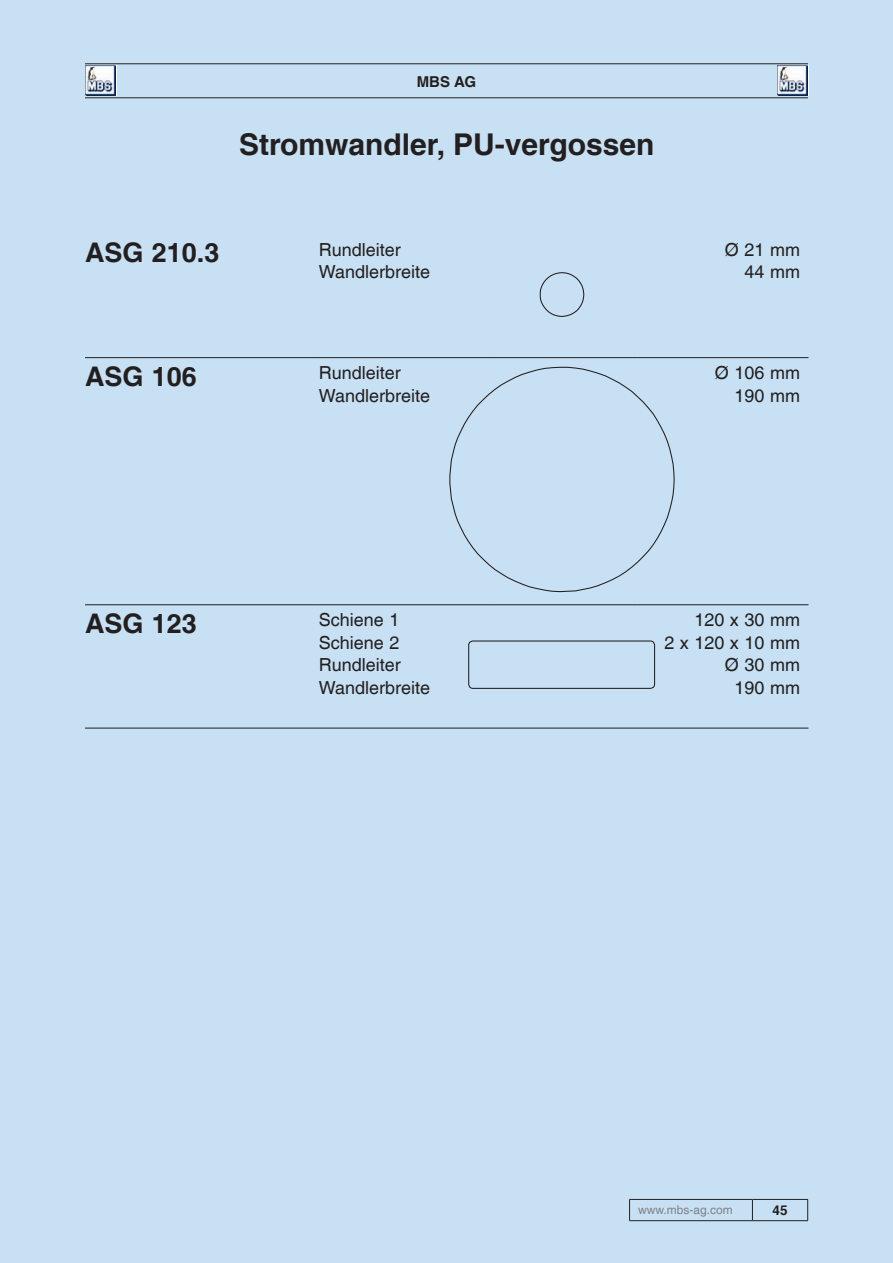
<style>
.page{position:relative;width:893px;height:1263px;background:#c7e0f3}
.page>*{position:absolute;margin:0;border:0;box-sizing:border-box;transform-origin:0 0}
.t1{font:700 30px "Helvetica LT Com";color:#231f20}
.t2{font:700 27px "Helvetica LT Com";color:#231f20}
.t3{font:18px/22.5px "Helvetica LT Com";color:#231f20}
.t4{font:700 15px "Helvetica LT Com";color:#231f20}
.t5{font:700 13.5px "Helvetica LT Com";color:#231f20}
.t6{font:12px "Helvetica LT Com";color:#808285}
</style>
<div class="page">
<hr style="left:85px;top:64px;width:723px;height:1px;background:#231f20">
<hr style="left:85px;top:98px;width:723px;height:1px;background:#231f20">
<div style="left:85px;top:66px;width:32px;height:30px;background:#fff"></div>
<img style="left:85px;top:66px;width:31px;height:30px">
<svg style="left:807px;top:66px;width:1px;height:30px"></svg>
<img style="left:777px;top:66px;width:30px;height:30px">
<hr style="left:629px;top:1199px;width:123px;height:1px;background:#231f20">
<svg style="left:629px;top:1200px;width:1px;height:20px"></svg>
<hr style="left:752px;top:1199px;width:56px;height:1px;background:#231f20">
<svg style="left:752px;top:1200px;width:1px;height:20px"></svg>
<svg style="left:807px;top:1200px;width:1px;height:20px"></svg>
<hr style="left:629px;top:1220px;width:123px;height:1px;background:#231f20">
<hr style="left:752px;top:1220px;width:56px;height:1px;background:#231f20">
<svg style="left:539px;top:272px;width:46px;height:45px"></svg>
<svg style="left:449px;top:366px;width:226px;height:227px"></svg>
<div style="left:468px;top:640px;width:187px;height:49px;border:1px solid #231f20;border-radius:4px"></div>
<hr style="left:85px;top:357px;width:234px;height:1px;background:#231f20">
<hr style="left:319px;top:357px;width:170px;height:1px;background:#231f20">
<hr style="left:489px;top:357px;width:149px;height:1px;background:#231f20">
<hr style="left:638px;top:357px;width:170px;height:1px;background:#231f20">
<hr style="left:85px;top:604px;width:234px;height:1px;background:#231f20">
<hr style="left:319px;top:604px;width:170px;height:1px;background:#231f20">
<hr style="left:489px;top:604px;width:149px;height:1px;background:#231f20">
<hr style="left:638px;top:604px;width:170px;height:1px;background:#231f20">
<hr style="left:85px;top:728px;width:234px;height:1px;background:#231f20">
<hr style="left:319px;top:728px;width:170px;height:1px;background:#231f20">
<hr style="left:489px;top:728px;width:149px;height:1px;background:#231f20">
<hr style="left:638px;top:728px;width:170px;height:1px;background:#231f20">
<p class="t4" style="left:417px;top:73px;width:61px">MBS AG</p>
<h1 class="t1" style="left:239px;top:126px;width:417px">Stromwandler, PU-vergossen</h1>
<h2 class="t2" style="left:85px;top:236px;width:136px">ASG 210.3</h2>
<p class="t3" style="left:319px;top:238px;width:113px">Rundleiter<br>Wandlerbreite</p>
<p class="t3" style="left:725px;top:238px;width:77px;text-align:right">Ø 21 mm<br>44 mm</p>
<h2 class="t2" style="left:85px;top:360px;width:113px">ASG 106</h2>
<p class="t3" style="left:319px;top:361px;width:113px">Rundleiter<br>Wandlerbreite</p>
<p class="t3" style="left:715px;top:361px;width:87px;text-align:right">Ø 106 mm<br>190 mm</p>
<h2 class="t2" style="left:85px;top:607px;width:113px">ASG 123</h2>
<p class="t3" style="left:319px;top:609px;width:113px">Schiene 1<br>Schiene 2<br>Rundleiter<br>Wandlerbreite</p>
<p class="t3" style="left:664px;top:609px;width:137px;text-align:right">120 x 30 mm<br>2 x 120 x 10 mm<br>Ø 30 mm<br>190 mm</p>
<p class="t6" style="left:638px;top:1203px;width:96px">www.mbs-ag.com</p>
<p class="t5" style="left:773px;top:1202px;width:17px">45</p>
</div>
